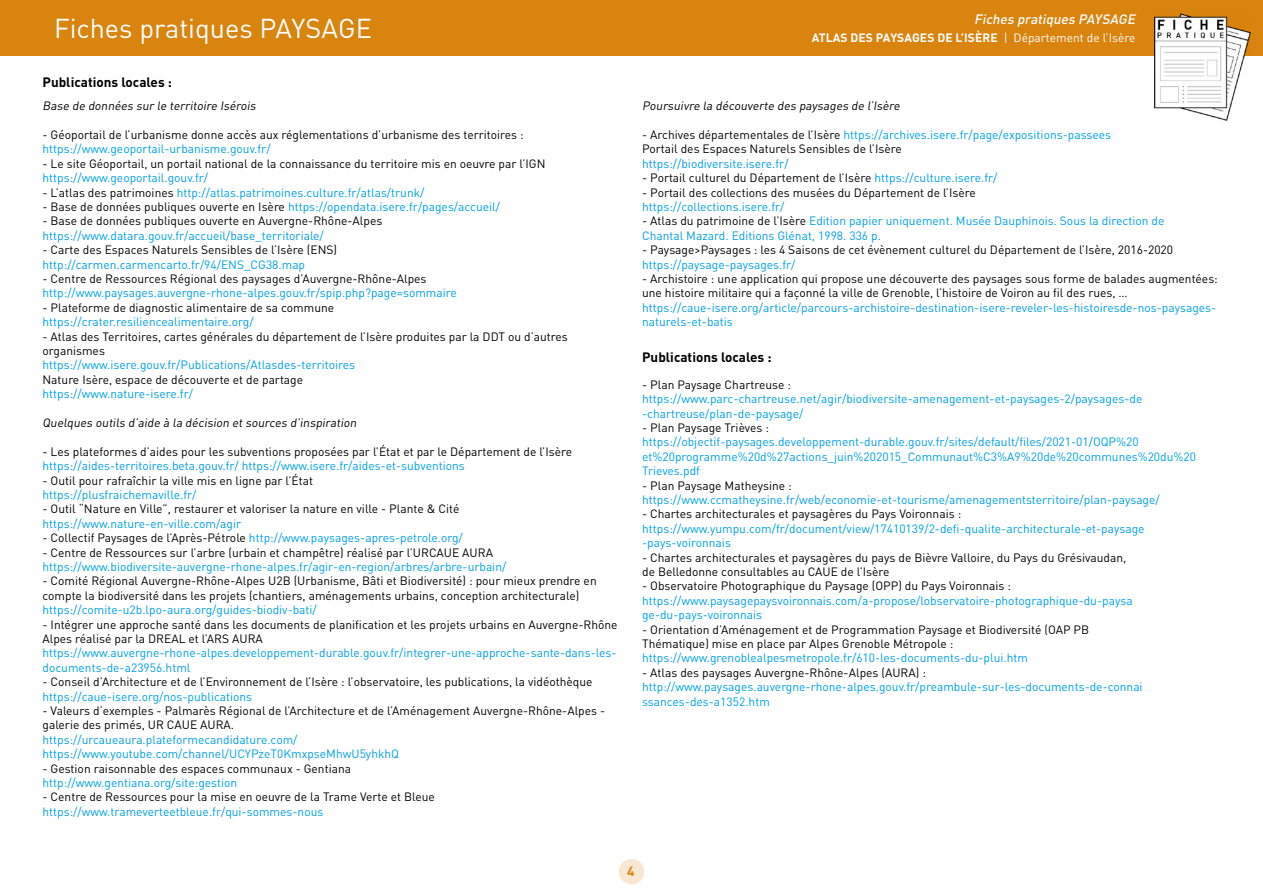
<style>
.page{position:relative;width:1263px;height:893px;background:#fff}
.page>*{position:absolute;margin:0;border:0;box-sizing:border-box;transform-origin:0 0}
.t1{font:27px "DINOT";color:#fff}
.t2{font:700 13.5px "DINOT";color:#000}
.t3{font:italic 500 13.5px "DINOT";color:#fff}
.t4{font:700 13.5px "DINOT";color:#d8840f}
.t5{font:12px/14.4px "DINOT";color:#000}
.t6{font:12px/14.4px "DINOT";color:#009fe3}
.t7{font:italic 12px "DINOT";color:#000}
.t8{font:700 12px "DINOT";letter-spacing:.01em;color:#fff}
.s1{color:#000}
.s2{font-weight:400}
.s3{color:#009fe3}
</style>
<div class="page">
<div style="left:0;top:0;width:1263px;height:55px;background:#d8840f"></div>
<div style="left:619px;top:859px;width:25px;height:25px;background:#f8e7d2;border-radius:50%"></div>
<img style="left:1155px;top:13px;width:95px;height:108px">
<h1 class="t1" style="left:54px;top:10px;width:320px">Fiches pratiques PAYSAGE</h1>
<p class="t2" style="left:43px;top:73px;width:131px">Publications locales :</p>
<p class="t7" style="left:43px;top:98px;width:217px">Base de données sur le territoire Isérois</p>
<p class="t5" style="left:43px;top:127px;width:483px">- Géoportail de l’urbanisme donne accès aux réglementations d’urbanisme des territoires :</p>
<p class="t6" style="left:43px;top:141px;width:230px">https://www.geoportail-urbanisme.gouv.fr/</p>
<p class="t5" style="left:43px;top:156px;width:504px">- Le site Géoportail, un portail national de la connaissance du territoire mis en oeuvre par l’IGN</p>
<p class="t6" style="left:43px;top:170px;width:167px">https://www.geoportail.gouv.fr/</p>
<p class="t6" style="left:43px;top:184px;width:383px"><span class="s1">- L’atlas des patrimoines</span> http://atlas.patrimoines.culture.fr/atlas/trunk/</p>
<p class="t6" style="left:43px;top:199px;width:459px"><span class="s1">- Base de données publiques ouverte en Isère</span> https://opendata.isere.fr/pages/accueil/</p>
<p class="t5" style="left:43px;top:213px;width:341px">- Base de données publiques ouverte en Auvergne-Rhône-Alpes</p>
<p class="t6" style="left:43px;top:228px;width:283px">https://www.datara.gouv.fr/accueil/base_territoriale/</p>
<p class="t5" style="left:43px;top:242px;width:296px">- Carte des Espaces Naturels Sensibles de l’Isère (ENS)</p>
<p class="t6" style="left:43px;top:256px;width:264px">http://carmen.carmencarto.fr/94/ENS_CG38.map</p>
<p class="t5" style="left:43px;top:271px;width:386px">- Centre de Ressources Régional des paysages d’Auvergne-Rhône-Alpes</p>
<p class="t6" style="left:43px;top:285px;width:416px">http://www.paysages.auvergne-rhone-alpes.gouv.fr/spip.php?page=sommaire</p>
<p class="t5" style="left:43px;top:300px;width:293px">- Plateforme de diagnostic alimentaire de sa commune</p>
<p class="t6" style="left:43px;top:314px;width:213px">https://crater.resiliencealimentaire.org/</p>
<p class="t5" style="left:43px;top:328px;width:527px">- Atlas des Territoires, cartes générales du département de l’Isère produites par la DDT ou d’autres organismes</p>
<p class="t6" style="left:43px;top:357px;width:314px">https://www.isere.gouv.fr/Publications/Atlasdes-territoires</p>
<p class="t5" style="left:43px;top:372px;width:262px">Nature Isère, espace de découverte et de partage</p>
<p class="t6" style="left:43px;top:386px;width:152px">https://www.nature-isere.fr/</p>
<p class="t5" style="left:43px;top:415px;width:318px">Quelques outils d’aide à la décision et sources d’inspiration</p>
<p class="t5" style="left:43px;top:444px;width:531px">- Les plateformes d’aides pour les subventions proposées par l’État et par le Département de l’Isère</p>
<p class="t6" style="left:43px;top:458px;width:424px">https://aides-territoires.beta.gouv.fr/ https://www.isere.fr/aides-et-subventions</p>
<p class="t5" style="left:43px;top:472px;width:272px">- Outil pour rafraîchir la ville mis en ligne par l’État</p>
<p class="t6" style="left:43px;top:487px;width:155px">https://plusfraichemaville.fr/</p>
<p class="t5" style="left:43px;top:501px;width:418px">- Outil “Nature en Ville”, restaurer et valoriser la nature en ville - Plante &amp; Cité</p>
<p class="t6" style="left:43px;top:516px;width:200px">https://www.nature-en-ville.com/agir</p>
<p class="t6" style="left:43px;top:530px;width:422px"><span class="s1">- Collectif Paysages de l’Après-Pétrole</span> http://www.paysages-apres-petrole.org/</p>
<p class="t5" style="left:43px;top:544px;width:452px">- Centre de Ressources sur l’arbre (urbain et champêtre) réalisé par l’URCAUE AURA</p>
<p class="t6" style="left:43px;top:559px;width:465px">https://www.biodiversite-auvergne-rhone-alpes.fr/agir-en-region/arbres/arbre-urbain/</p>
<p class="t5" style="left:43px;top:573px;width:556px">- Comité Régional Auvergne-Rhône-Alpes U2B (Urbanisme, Bâti et Biodiversité) : pour mieux prendre en compte la biodiversité dans les projets (chantiers, aménagements urbains, conception architecturale)</p>
<p class="t6" style="left:43px;top:602px;width:276px">https://comite-u2b.lpo-aura.org/guides-biodiv-bati/</p>
<p class="t5" style="left:43px;top:616px;width:577px">- Intégrer une approche santé dans les documents de planification et les projets urbains en Auvergne-Rhône<br>Alpes réalisé par la DREAL et l’ARS AURA</p>
<p class="t6" style="left:43px;top:645px;width:575px">https://www.auvergne-rhone-alpes.developpement-durable.gouv.fr/integrer-une-approche-sante-dans-les&shy;documents-de-a23956.html</p>
<p class="t5" style="left:43px;top:674px;width:551px">- Conseil d’Architecture et de l’Environnement de l’Isère : l’observatoire, les publications, la vidéothèque</p>
<p class="t6" style="left:43px;top:688px;width:211px">https://caue-isere.org/nos-publications</p>
<p class="t5" style="left:43px;top:703px;width:564px">- Valeurs d’exemples - Palmarès Régional de l’Architecture et de l’Aménagement Auvergne-Rhône-Alpes - galerie des primés, UR CAUE AURA.</p>
<p class="t6" style="left:43px;top:732px;width:358px">https://urcaueaura.plateformecandidature.com/ https://www.youtube.com/channel/UCYPzeT0KmxpseMhwU5yhkhQ</p>
<p class="t5" style="left:43px;top:760px;width:310px">- Gestion raisonnable des espaces communaux - Gentiana</p>
<p class="t6" style="left:43px;top:775px;width:196px">http://www.gentiana.org/site:gestion</p>
<p class="t5" style="left:43px;top:789px;width:394px">- Centre de Ressources pour la mise en oeuvre de la Trame Verte et Bleue</p>
<p class="t6" style="left:43px;top:804px;width:282px">https://www.trameverteetbleue.fr/qui-sommes-nous</p>
<p class="t3" style="left:974px;top:10px;width:166px">Fiches pratiques PAYSAGE</p>
<p class="t8" style="left:812px;top:29px;width:325px">ATLAS DES PAYSAGES DE L’ISÈRE <span class="s2">| Département de l’Isère</span></p>
<p class="t7" style="left:642px;top:98px;width:262px">Poursuivre la découverte des paysages de l’Isère</p>
<p class="t5" style="left:642px;top:127px;width:470px">- Archives départementales de l’Isère <span class="s3">https://archives.isere.fr/page/expositions-passees<br></span>Portail des Espaces Naturels Sensibles de l’Isère</p>
<p class="t6" style="left:642px;top:156px;width:148px">https://biodiversite.isere.fr/</p>
<p class="t5" style="left:642px;top:170px;width:357px">- Portail culturel du Département de l’Isère <span class="s3">https://culture.isere.fr/</span></p>
<p class="t5" style="left:642px;top:184px;width:335px">- Portail des collections des musées du Département de l’Isère</p>
<p class="t6" style="left:642px;top:199px;width:144px">https://collections.isere.fr/</p>
<p class="t6" style="left:642px;top:213px;width:524px"><span class="s1">- Atlas du patrimoine de l’Isère</span> Edition papier uniquement. Musée Dauphinois. Sous la direction de<br>Chantal Mazard. Editions Glénat, 1998. 336 p.</p>
<p class="t5" style="left:642px;top:242px;width:532px">- Paysage&gt;Paysages : les 4 Saisons de cet évènement culturel du Département de l’Isère, 2016-2020</p>
<p class="t6" style="left:642px;top:256px;width:155px">https://paysage-paysages.fr/</p>
<p class="t5" style="left:642px;top:271px;width:577px">- Archistoire : une application qui propose une découverte des paysages sous forme de balades augmentées: une histoire militaire qui a façonné la ville de Grenoble, l’histoire de Voiron au fil des rues, …</p>
<p class="t6" style="left:642px;top:300px;width:576px">https://caue-isere.org/article/parcours-archistoire-destination-isere-reveler-les-histoiresde-nos-paysages&shy;naturels-et-batis</p>
<p class="t2" style="left:642px;top:347px;width:131px">Publications locales :</p>
<p class="t5" style="left:642px;top:377px;width:150px">- Plan Paysage Chartreuse :</p>
<p class="t6" style="left:642px;top:391px;width:502px">https://www.parc-chartreuse.net/agir/biodiversite-amenagement-et-paysages-2/paysages-de -chartreuse/plan-de-paysage/</p>
<p class="t5" style="left:642px;top:420px;width:128px">- Plan Paysage Trièves :</p>
<p class="t6" style="left:642px;top:434px;width:555px">https://objectif-paysages.developpement-durable.gouv.fr/sites/default/files/2021-01/OQP%20 et%20programme%20d%27actions_juin%202015_Communaut%C3%A9%20de%20communes%20du%20<br>Trieves.pdf</p>
<p class="t5" style="left:642px;top:477px;width:151px">- Plan Paysage Matheysine :</p>
<p class="t6" style="left:642px;top:492px;width:519px">https://www.ccmatheysine.fr/web/economie-et-tourisme/amenagementsterritoire/plan-paysage/</p>
<p class="t5" style="left:642px;top:506px;width:321px">- Chartes architecturales et paysagères du Pays Voironnais :</p>
<p class="t6" style="left:642px;top:521px;width:504px">https://www.yumpu.com/fr/document/view/17410139/2-defi-qualite-architecturale-et-paysage -pays-voironnais</p>
<p class="t5" style="left:642px;top:549px;width:486px">- Chartes architecturales et paysagères du pays de Bièvre Valloire, du Pays du Grésivaudan, de Belledonne consultables au CAUE de l’Isère</p>
<p class="t5" style="left:642px;top:578px;width:370px">- Observatoire Photographique du Paysage (OPP) du Pays Voironnais :</p>
<p class="t6" style="left:642px;top:593px;width:492px">https://www.paysagepaysvoironnais.com/a-propose/lobservatoire-photographique-du-paysa ge-du-pays-voironnais</p>
<p class="t5" style="left:642px;top:621px;width:449px">- Orientation d’Aménagement et de Programmation Paysage et Biodiversité (OAP PB<br>Thématique) mise en place par Alpes Grenoble Métropole :</p>
<p class="t6" style="left:642px;top:650px;width:387px">https://www.grenoblealpesmetropole.fr/610-les-documents-du-plui.htm</p>
<p class="t5" style="left:642px;top:665px;width:285px">- Atlas des paysages Auvergne-Rhône-Alpes (AURA) :</p>
<p class="t6" style="left:642px;top:679px;width:502px">http://www.paysages.auvergne-rhone-alpes.gouv.fr/preambule-sur-les-documents-de-connai ssances-des-a1352.htm</p>
<p class="t4" style="left:627px;top:862px;width:9px">4</p>
</div>
